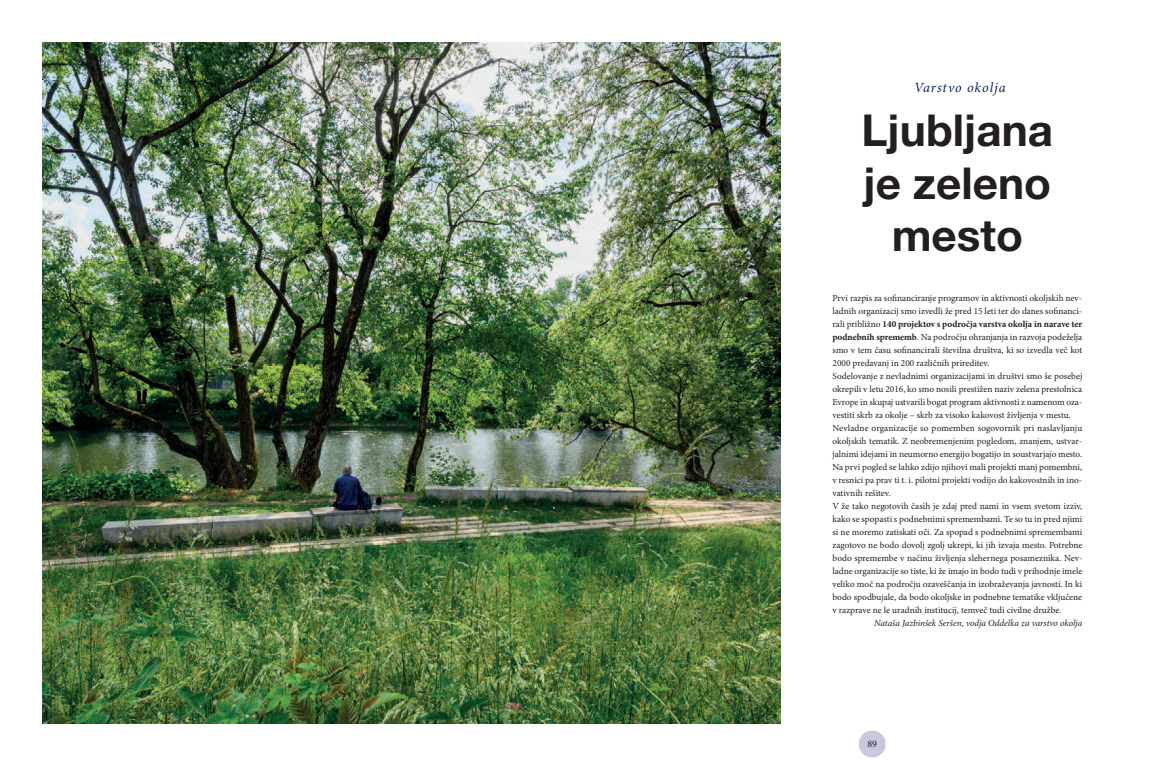
<style>
.page{position:relative;width:1163px;height:766px;background:#fff}
.page>*{position:absolute;margin:0;border:0;box-sizing:border-box;transform-origin:0 0}
.t1{font:700 44px/52.8px "Helvetica Neue LT Pro";color:#231f20;text-align:center}
.t2{font:italic 14px "Minion Pro";letter-spacing:.065em;color:#0d2169}
.t3{font:10px "Minion Pro";color:#231f20}
.t4{font:9.3px/13px "Minion Pro";color:#231f20}
.t5{font:italic 9.3px "Minion Pro";letter-spacing:-.005em;color:#231f20}
.s1{font-weight:700}
</style>
<div class="page">
<div style="left:858px;top:730px;width:27px;height:27px;background:#c8c9de;border-radius:50%"></div>
<img style="left:43px;top:43px;width:737px;height:680px">
<h2 class="t2" style="left:913px;top:82px;width:93px">Varstvo okolja</h2>
<h1 class="t1" style="left:861px;top:107px;width:193px">Ljubljana je zeleno mesto</h1>
<p class="t4" style="left:832px;top:292px;width:251px">Prvi razpis za sofinanciranje programov in aktivnosti okoljskih nev&shy;ladnih organizacij smo izvedli že pred 15 leti ter do danes sofinanci&shy;rali približno <span class="s1">140 projektov s področja varstva okolja in narave ter podnebnih sprememb</span>. Na področju ohranjanja in razvoja podeželja smo v tem času sofinancirali številna društva, ki so izvedla več kot 2000 predavanj in 200 različnih prireditev.<br>Sodelovanje z nevladnimi organizacijami in društvi smo še posebej okrepili v letu 2016, ko smo nosili prestižen naziv zelena prestolnica Evrope in skupaj ustvarili bogat program aktivnosti z namenom oza&shy;vestiti skrb za okolje – skrb za visoko kakovost življenja v mestu.<br>Nevladne organizacije so pomemben sogovornik pri naslavljanju okoljskih tematik. Z neobremenjenim pogledom, znanjem, ustvar&shy;jalnimi idejami in neumorno energijo bogatijo in soustvarjajo mesto.<br>Na prvi pogled se lahko zdijo njihovi mali projekti manj pomembni, v resnici pa prav ti t. i. pilotni projekti vodijo do kakovostnih in ino&shy;vativnih rešitev.<br>V že tako negotovih časih je zdaj pred nami in vsem svetom izziv, kako se spopasti s podnebnimi spremembami. Te so tu in pred njimi si ne moremo zatiskati oči. Za spopad s podnebnimi spremembami zagotovo ne bodo dovolj zgolj ukrepi, ki jih izvaja mesto. Potrebne bodo spremembe v načinu življenja slehernega posameznika. Nev&shy;ladne organizacije so tiste, ki že imajo in bodo tudi v prihodnje imele veliko moč na področju ozaveščanja in izobraževanja javnosti. In ki bodo spodbujale, da bodo okoljske in podnebne tematike vključene v razprave ne le uradnih institucij, temveč tudi civilne družbe.</p>
<p class="t5" style="left:874px;top:619px;width:209px">Nataša Jazbinšek Seršen, vodja Oddelka za varstvo okolja</p>
<p class="t3" style="left:867px;top:739px;width:11px">89</p>
</div>
